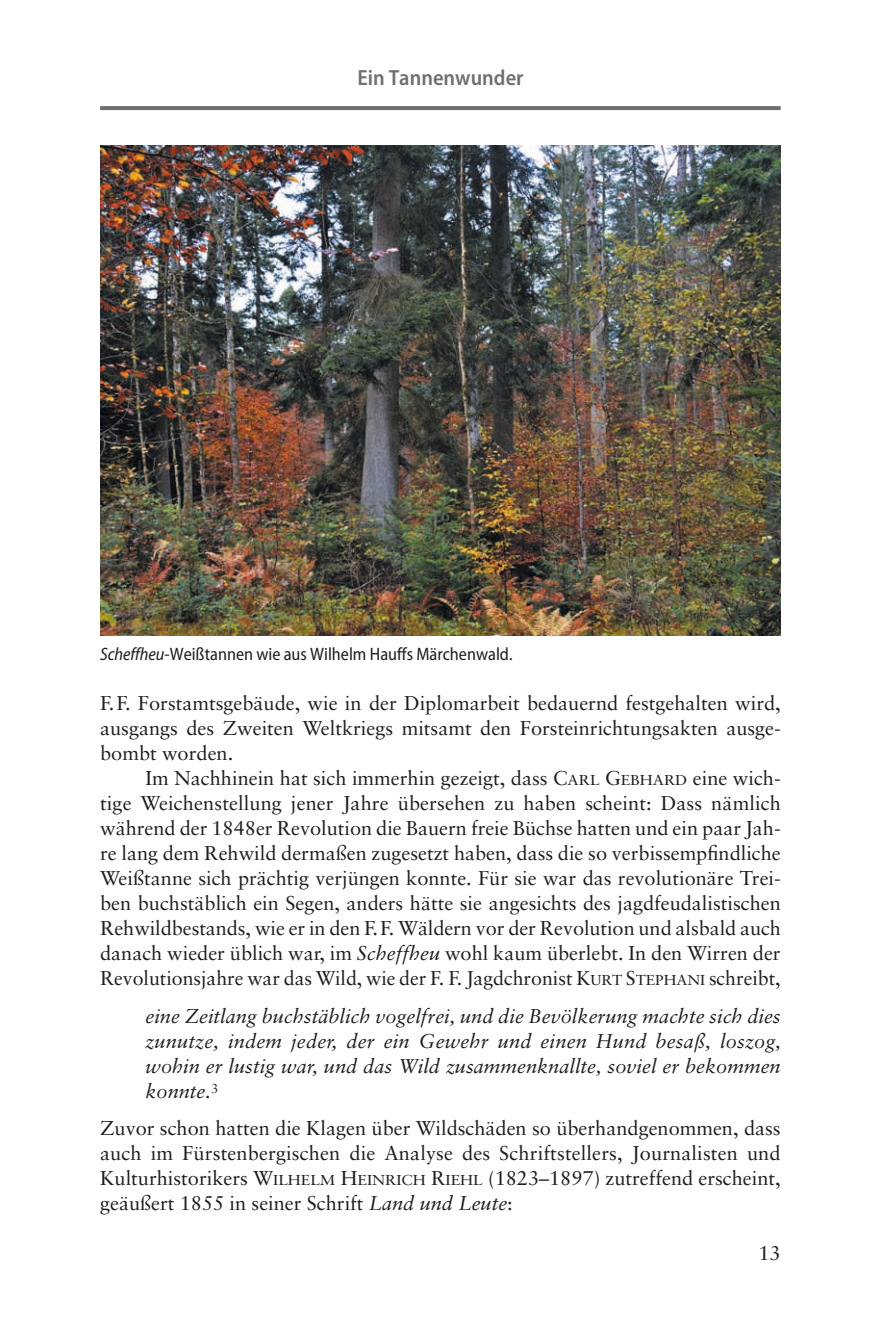
<style>
.page{position:relative;width:879px;height:1317px;background:#fff}
.page>*{position:absolute;margin:0;border:0;box-sizing:border-box;transform-origin:0 0}
.t1{font:600 semi-condensed 22px "Myriad Pro";color:#707071}
.t2{font:20px/25px "Sabon";color:#1d1e1f;text-align:justify}
.t3{font:italic 20px/25px "Sabon";color:#1d1e1f;text-align:justify}
.t4{font:semi-condensed 18px "Myriad Pro";color:#1d1e1f}
.s1{font-style:italic}
.s2{font-size:14.4px}
</style>
<div class="page">
<img style="left:100px;top:106px;width:681px;height:530px">
<p class="t1" style="left:357px;top:66px;width:168px">Ein Tannenwunder</p>
<p class="t4" style="left:100px;top:644px;width:414px"><span class="s1">Scheffheu</span>-Weißtannen wie aus Wilhelm Hauffs Märchenwald.</p>
<p class="t2" style="left:100px;top:690px;width:682px">F.F. Forstamtsgebäude, wie in der Diplomarbeit bedauernd festgehalten wird, ausgangs des Zweiten Weltkriegs mitsamt den Forsteinrichtungsakten ausge&shy;bombt worden.</p>
<p class="t2" style="left:100px;top:765px;width:682px;text-indent:45px">Im Nachhinein hat sich immerhin gezeigt, dass C<span class="s2">ARL</span> G<span class="s2">EBHARD</span> eine wich&shy;tige Weichenstellung jener Jahre übersehen zu haben scheint: Dass nämlich während der 1848er Revolution die Bauern freie Büchse hatten und ein paar Jah&shy;re lang dem Rehwild dermaßen zugesetzt haben, dass die so verbissempfindliche Weißtanne sich prächtig verjüngen konnte. Für sie war das revolutionäre Trei&shy;ben buchstäblich ein Segen, anders hätte sie angesichts des jagdfeudalistischen Rehwildbestands, wie er in den F.F. Wäldern vor der Revolution und alsbald auch danach wieder üblich war, im <span class="s1">Scheffheu</span> wohl kaum überlebt. In den Wirren der Revolutionsjahre war das Wild, wie der F. F. Jagdchronist K<span class="s2">URT</span> S<span class="s2">TEPHANI</span> schreibt,</p>
<p class="t3" style="left:145px;top:1004px;width:637px">eine Zeitlang buchstäblich vogelfrei, und die Bevölkerung machte sich dies zunutze, indem jeder, der ein Gewehr und einen Hund besaß, loszog, wohin er lustig war, und das Wild zusammenknallte, soviel er bekommen konnte.<sup>3</sup></p>
<p class="t2" style="left:100px;top:1115px;width:682px">Zuvor schon hatten die Klagen über Wildschäden so überhandgenommen, dass auch im Fürstenbergischen die Analyse des Schriftstellers, Journalisten und Kulturhistorikers W<span class="s2">ILHELM</span> H<span class="s2">EINRICH</span> R<span class="s2">IEHL</span> (1823–1897) zutreffend erscheint, geäußert 1855 in seiner Schrift <span class="s1">Land und Leute</span>:</p>
<p class="t2" style="left:758px;top:1240px;width:24px">13</p>
</div>
